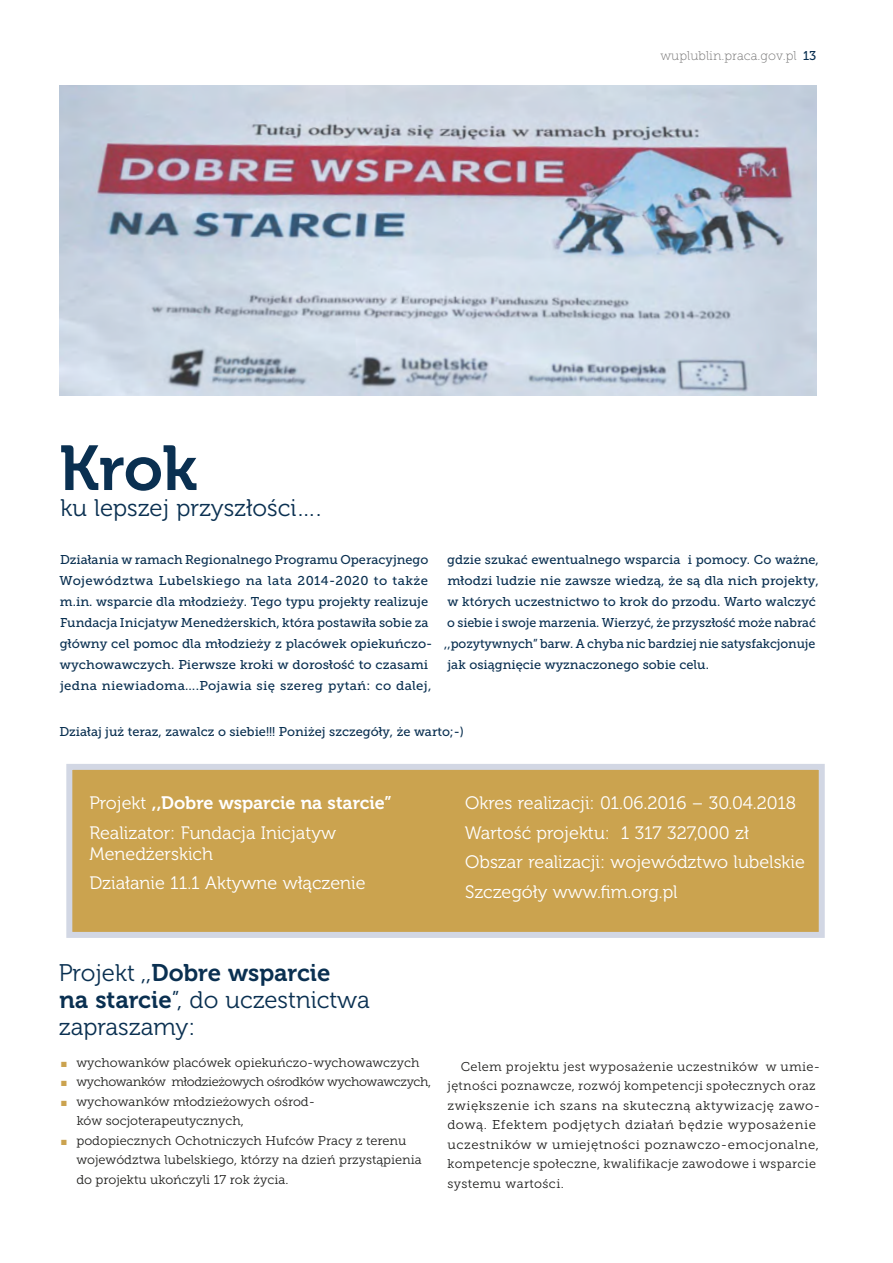
<style>
.page{position:relative;width:893px;height:1263px;background:#fff}
.page>*{position:absolute;margin:0;border:0;box-sizing:border-box;transform-origin:0 0}
.t1{font:63px "Museo 700";color:#0a3051}
.t2{font:24px/27px "Museo 300";color:#0a3051}
.t3{font:24px "Museo 700";color:#0a3051}
.t4{font:18px/29.5px "Museo 300";color:#fff}
.t5{font:18px "Museo 700";color:#fff}
.t6{font:12.75px/21px "Museo Slab 500";color:#0a3051}
.t7{font:12.75px/19.5px "Museo Slab 300";letter-spacing:.02em;color:#1d1d1b}
.t8{font:12.75px/19.5px "Museo Slab 300";color:#1d1d1b}
.t9{font:12.75px "Museo Slab 300";letter-spacing:-.03em;color:#1d1d1b}
.t10{font:12.75px "Museo Slab 100";color:#706f6f}
.s1{font-family:"Museo Slab 500";color:#0a3051}
.s2{font-family:"Museo 300"}
.s3{font-family:"Museo 700"}
.s4{color:#cba34f}
</style>
<div class="page">
<div style="left:66px;top:764px;width:759px;height:174px;background:#cba34f;border:6px solid #d2d7e4"></div>
<img style="left:60px;top:85px;width:756px;height:311px">
<p class="t10" style="left:660px;top:49px;width:157px">wuplublin.praca.gov.pl <span class="s1">13</span></p>
<h1 class="t1" style="left:59px;top:433px;width:140px">Krok</h1>
<h2 class="t2" style="left:61px;top:495px;width:262px">ku lepszej przyszłości….</h2>
<p class="t6" style="left:60px;top:549px;width:374px">Działania w ramach Regionalnego Programu Operacyjnego Województwa Lubelskiego na lata 2014-2020 to także m.in. wsparcie dla młodzieży. Tego typu projekty realizuje Fundacja Inicjatyw Menedżerskich, która postawiła sobie za główny cel pomoc dla młodzieży z placówek opiekuńczo&shy;wychowawczych. Pierwsze kroki w dorosłość to czasami jedna niewiadoma….Pojawia się szereg pytań: co dalej,</p>
<p class="t6" style="left:444px;top:549px;width:376px">gdzie szukać ewentualnego wsparcia i pomocy. Co ważne, młodzi ludzie nie zawsze wiedzą, że są dla nich projekty, w których uczestnictwo to krok do przodu. Warto walczyć o siebie i swoje marzenia. Wierzyć, że przyszłość może nabrać ,,pozytywnych” barw. A chyba nic bardziej nie satysfakcjonuje jak osiągnięcie wyznaczonego sobie celu.</p>
<p class="t6" style="left:59px;top:721px;width:406px">Działaj już teraz, zawalcz o siebie!!! Poniżej szczegóły, że warto;-)</p>
<h3 class="t5" style="left:89px;top:793px;width:304px"><span class="s2">Projekt</span> ,,Dobre wsparcie na starcie”</h3>
<h3 class="t4" style="left:89px;top:822px;width:248px;line-height:21px">Realizator: Fundacja Inicjatyw<br>Menedżerskich</h3>
<h3 class="t4" style="left:89px;top:869px;width:278px">Działanie 11.1 Aktywne włączenie</h3>
<h3 class="t4" style="left:465px;top:789px;width:342px">Okres realizacji: 01.06.2016 – 30.04.2018<br>Wartość projektu: 1 317 327‚000 zł Obszar realizacji: województwo lubelskie Szczegóły www.fim.org.pl</h3>
<h2 class="t3" style="left:59px;top:959px;width:273px"><span class="s2">Projekt ,,</span>Dobre wsparcie</h2>
<h2 class="t2" style="left:59px;top:986px;width:313px"><span class="s3">na starcie</span>”, do uczestnictwa zapraszamy:</h2>
<p class="t8" style="left:61px;top:1053px;width:360px"><span class="s4">■</span> wychowanków placówek opiekuńczo-wychowawczych</p>
<p class="t9" style="left:61px;top:1075px;width:372px"><span class="s4">■</span> wychowanków młodzieżowych ośrodków wychowawczych,</p>
<p class="t8" style="left:77px;top:1092px;width:240px;text-indent:-16px"><span class="s4">■</span> wychowanków młodzieżowych ośrod&shy;ków socjoterapeutycznych,</p>
<p class="t8" style="left:76px;top:1131px;width:347px;text-indent:-15px"><span class="s4">■</span> podopiecznych Ochotniczych Hufców Pracy z terenu województwa lubelskiego, którzy na dzień przystąpienia do projektu ukończyli 17 rok życia.</p>
<p class="t7" style="left:447px;top:1057px;width:374px;text-indent:13px">Celem projektu jest wyposażenie uczestników w umie&shy;jętności poznawcze, rozwój kompetencji społecznych oraz zwiększenie ich szans na skuteczną aktywizację zawo&shy;dową. Efektem podjętych działań będzie wyposażenie uczestników w umiejętności poznawczo-emocjonalne, kompetencje społeczne, kwalifikacje zawodowe i wsparcie systemu wartości.</p>
</div>
